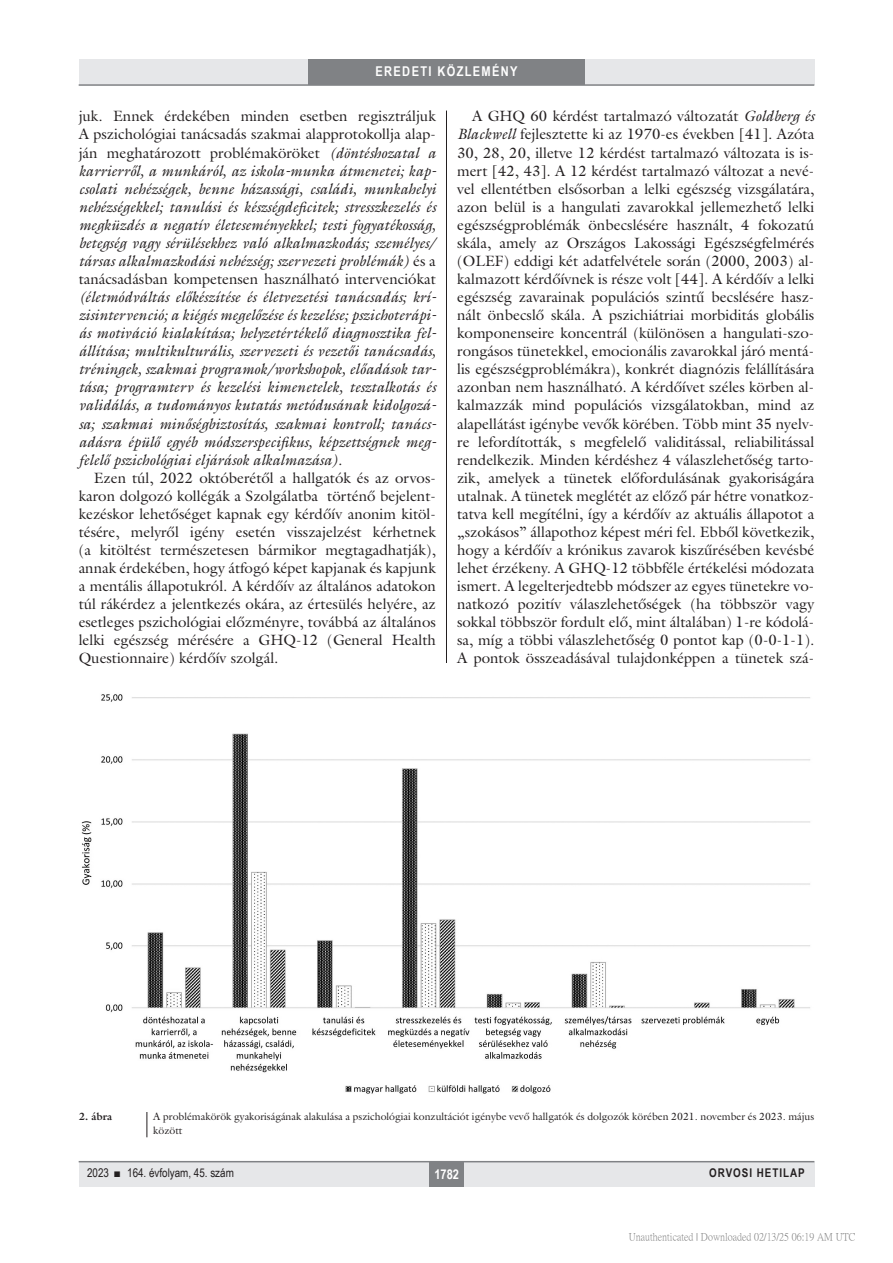
<style>
.page{position:relative;width:893px;height:1263px;background:#fff}
.page>*{position:absolute;margin:0;border:0;box-sizing:border-box;transform-origin:0 0}
.Body_Text{font:15px/18px "Galliard Reg";color:#231f20}
.Body_tompa{font:italic 15px/18px "Galliard Reg";color:#231f20}
.t1{font:700 13.5px "Arial Narrow";letter-spacing:.1em;color:#fff}
.t2{font:12px "Arial Narrow";color:#231f20}
.t3{font:700 12px "Arial Narrow";letter-spacing:.08em;color:#231f20}
.kepalairas2{font:10.5px/13.5px "Galliard Reg";color:#231f20}
.t4{font:10.5px "P Ming Li U";color:rgb(0 0 0/.5)}
.kepalairas1{font:700 10.5px "Galliard Reg";color:#231f20}
.s1{font-style:normal}
.s2{font-style:italic}
</style>
<div class="page">
<div style="left:79px;top:1161px;width:735px;height:25px;background:#e6e7e9"></div>
<hr style="left:79px;top:1161px;width:735px;height:1px;background:#808285">
<div style="left:430px;top:1161px;width:34px;height:25px;background:#808285"></div>
<div style="left:79px;top:60px;width:735px;height:25px;background:#e6e7e9"></div>
<div style="left:308px;top:60px;width:277px;height:25px;background:#808285"></div>
<hr style="left:79px;top:84px;width:735px;height:2px;background:#808285">
<hr style="left:446px;top:111px;width:1px;height:1026px;background:#231f20">
<div style="left:79px;top:663px;width:736px;height:449px;background:#fff"></div>
<img style="left:81px;top:694px;width:729px;height:400px">
<div style="left:79px;top:1112px;width:735px;height:25px;background:#fff"></div>
<svg style="left:147px;top:1112px;width:1px;height:25px"></svg>
<p class="t1" style="left:375px;top:61px;width:144px">EREDETI KÖZLEMÉNY</p>
<p class="Body_tompa" style="left:79px;top:107px;width:359px"><span class="s1">juk. Ennek érdekében minden esetben regisztráljuk A pszichológiai tanácsadás szakmai alapprotokollja alap&shy;ján meghatározott problémaköröket</span> (döntéshozatal a karrierről, a munkáról, az iskola-munka átmenetei; kap&shy;csolati nehézségek, benne házassági, családi, munkahelyi nehézségekkel; tanulási és készségdeficitek; stresszkezelés és megküzdés a negatív életeseményekkel; testi fogyatékosság, betegség vagy sérülésekhez való alkalmazkodás; személyes/ társas alkalmazkodási nehézség; szervezeti problémák) <span class="s1">és a tanácsadásban kompetensen használható intervenciókat </span>(életmódváltás előkészítése és életvezetési tanácsadás; krí&shy;zisintervenció; a kiégés megelőzése és kezelése; pszichoterápi&shy;ás motiváció kialakítása; helyzetértékelő diagnosztika fel&shy;állítása; multikulturális, szervezeti és vezetői tanácsadás, tréningek, szakmai programok/workshopok, előadások tar&shy;tása; programterv és kezelési kimenetelek, tesztalkotás és validálás, a tudományos kutatás metódusának kidolgozá&shy;sa; szakmai minőségbiztosítás, szakmai kontroll; tanács&shy;adásra épülő egyéb módszerspecifikus, képzettségnek meg&shy;felelő pszichológiai eljárások alkalmazása).</p>
<p class="Body_Text" style="left:79px;top:468px;width:359px;text-indent:15px">Ezen túl, 2022 októberétől a hallgatók és az orvos&shy;karon dolgozó kollégák a Szolgálatba történő bejelent&shy;kezéskor lehetőséget kapnak egy kérdőív anonim kitöl&shy;tésére, melyről igény esetén visszajelzést kérhetnek (a kitöltést természetesen bármikor megtagadhatják), annak érdekében, hogy átfogó képet kapjanak és kapjunk a mentális állapotukról. A kérdőív az általános adatokon túl rákérdez a jelentkezés okára, az értesülés helyére, az esetleges pszichológiai előzményre, továbbá az általános lelki egészség mérésére a GHQ-12 (General Health Questionnaire) kérdőív szolgál.</p>
<p class="Body_Text" style="left:457px;top:107px;width:359px;text-align:justify;text-indent:15px">A GHQ 60 kérdést tartalmazó változatát <span class="s2">Goldberg és Blackwell</span> fejlesztette ki az 1970-es években [41]. Azóta 30, 28, 20, illetve 12 kérdést tartalmazó változata is is&shy;mert [42, 43]. A 12 kérdést tartalmazó változat a nevé&shy;vel ellentétben elsősorban a lelki egészség vizsgálatára, azon belül is a hangulati zavarokkal jellemezhető lelki egészségproblémák önbecslésére használt, 4 fokozatú skála, amely az Országos Lakossági Egészségfelmérés (OLEF) eddigi két adatfelvétele során (2000, 2003) al&shy;kalmazott kérdőívnek is része volt [44]. A kérdőív a lelki egészség zavarainak populációs szintű becslésére hasz&shy;nált önbecslő skála. A pszichiátriai morbiditás globális komponenseire koncentrál (különösen a hangulati-szo&shy;rongásos tünetekkel, emocionális zavarokkal járó mentá&shy;lis egészségproblémákra), konkrét diagnózis felállítására azonban nem használható. A kérdőívet széles körben al&shy;kalmazzák mind populációs vizsgálatokban, mind az alapellátást igénybe vevők körében. Több mint 35 nyelv&shy;re lefordították, s megfelelő validitással, reliabilitással rendelkezik. Minden kérdéshez 4 válaszlehetőség tarto&shy;zik, amelyek a tünetek előfordulásának gyakoriságára utalnak. A tünetek meglétét az előző pár hétre vonatkoz&shy;tatva kell megítélni, így a kérdőív az aktuális állapotot a „szokásos” állapothoz képest méri fel. Ebből következik, hogy a kérdőív a krónikus zavarok kiszűrésében kevésbé lehet érzékeny. A GHQ-12 többféle értékelési módozata ismert. A legelterjedtebb módszer az egyes tünetekre vo&shy;natkozó pozitív válaszlehetőségek (ha többször vagy sokkal többször fordult elő, mint általában) 1-re kódolá&shy;sa, míg a többi válaszlehetőség 0 pontot kap (0-0-1-1).<br>A pontok összeadásával tulajdonképpen a tünetek szá-</p>
<p class="kepalairas1" style="left:79px;top:1110px;width:35px">2. ábra</p>
<p class="kepalairas2" style="left:153px;top:1110px;width:662px">A problémakörök gyakoriságának alakulása a pszichológiai konzultációt igénybe vevő hallgatók és dolgozók körében 2021. november és 2023. május között</p>
<p class="t2" style="left:87px;top:1164px;width:148px">2023 ■ 164. évfolyam, 45. szám</p>
<p class="t1" style="left:434px;top:1163px;width:26px">1782</p>
<p class="t3" style="left:709px;top:1164px;width:97px">ORVOSI HETILAP</p>
<p class="t4" style="left:629px;top:1232px;width:228px">Unauthenticated | Downloaded 02/13/25 06:19 AM UTC</p>
</div>
